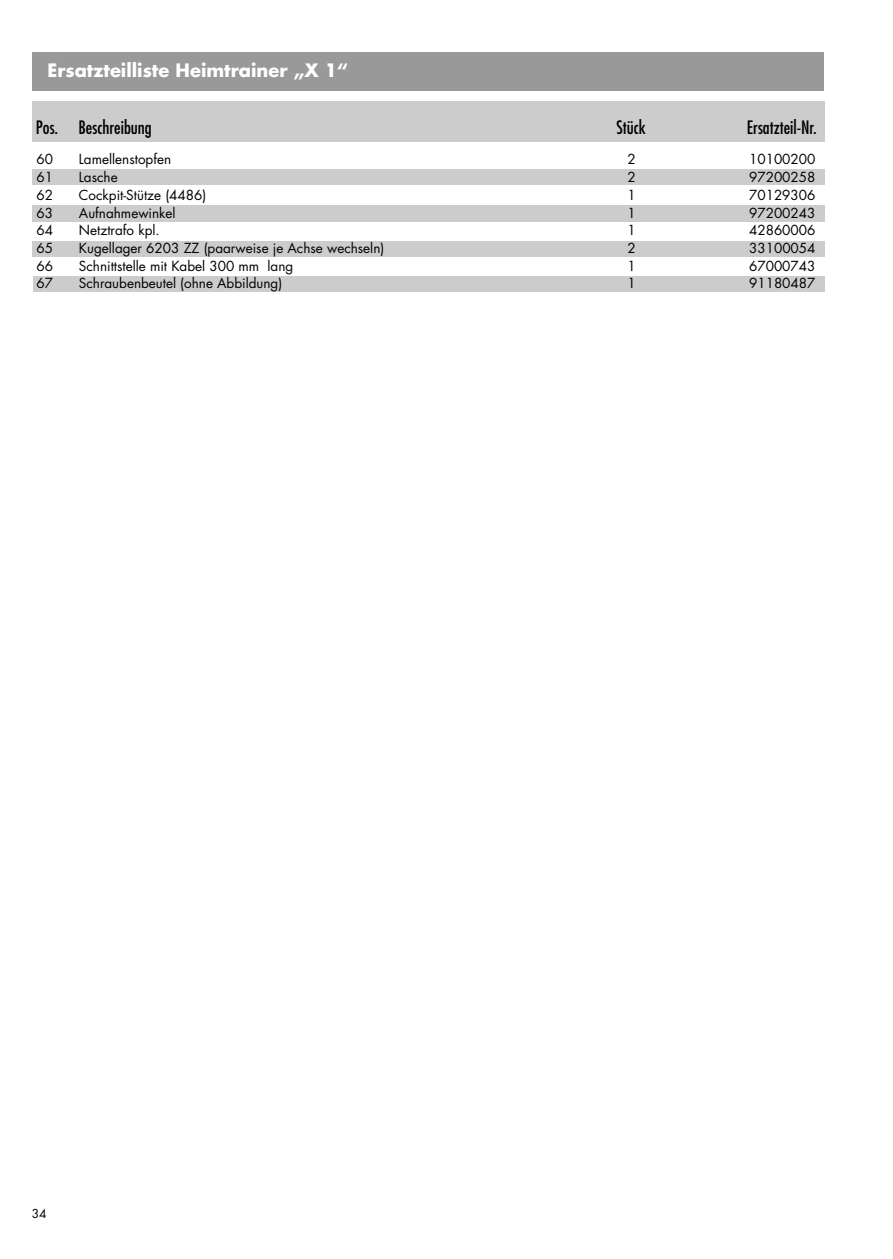
<style>
.page{position:relative;width:893px;height:1259px;background:#fff}
.page>*{position:absolute;margin:0;border:0;box-sizing:border-box;transform-origin:0 0}
.t1{font:condensed 18px "Futura";color:#000}
.t2{font:700 18px "Futura";color:#fff}
.t3{font:13.5px "Futura";color:#000}
.t4{font:12px "Futura";color:#000}
</style>
<div class="page">
<div style="left:33px;top:169px;width:792px;height:16px;background:#ccc"></div>
<div style="left:33px;top:205px;width:792px;height:17px;background:#ccc"></div>
<div style="left:33px;top:241px;width:792px;height:16px;background:#ccc"></div>
<div style="left:33px;top:276px;width:792px;height:16px;background:#ccc"></div>
<div style="left:33px;top:52px;width:791px;height:39px;background:#999"></div>
<div style="left:33px;top:101px;width:792px;height:41px;background:#ccc"></div>
<h1 class="t2" style="left:47px;top:62px;width:303px">Ersatzteilliste Heimtrainer „X 1“</h1>
<h1 class="t1" style="left:36px;top:119px;width:117px">Pos. Beschreibung</h1>
<h1 class="t1" style="left:616px;top:119px;width:31px">Stück</h1>
<h1 class="t1" style="left:747px;top:119px;width:71px">Ersatzteil-Nr.</h1>
<p class="t3" style="left:36px;top:153px;width:18px">60</p>
<p class="t3" style="left:79px;top:153px;width:94px">Lamellenstopfen</p>
<p class="t3" style="left:628px;top:153px;width:10px">2</p>
<p class="t3" style="left:749px;top:153px;width:68px">10100200</p>
<p class="t3" style="left:36px;top:171px;width:18px">61</p>
<p class="t3" style="left:79px;top:171px;width:40px">Lasche</p>
<p class="t3" style="left:628px;top:171px;width:10px">2</p>
<p class="t3" style="left:749px;top:171px;width:68px">97200258</p>
<p class="t3" style="left:36px;top:189px;width:18px">62</p>
<p class="t3" style="left:79px;top:189px;width:129px">Cockpit-Stütze (4486)</p>
<p class="t3" style="left:628px;top:189px;width:10px">1</p>
<p class="t3" style="left:749px;top:189px;width:68px">70129306</p>
<p class="t3" style="left:36px;top:206px;width:18px">63</p>
<p class="t3" style="left:79px;top:206px;width:98px">Aufnahmewinkel</p>
<p class="t3" style="left:628px;top:206px;width:10px">1</p>
<p class="t3" style="left:749px;top:206px;width:68px">97200243</p>
<p class="t3" style="left:36px;top:224px;width:18px">64</p>
<p class="t3" style="left:79px;top:224px;width:82px">Netztrafo kpl.</p>
<p class="t3" style="left:628px;top:224px;width:10px">1</p>
<p class="t3" style="left:749px;top:224px;width:68px">42860006</p>
<p class="t3" style="left:36px;top:242px;width:18px">65</p>
<p class="t3" style="left:79px;top:242px;width:307px">Kugellager 6203 ZZ (paarweise je Achse wechseln)</p>
<p class="t3" style="left:628px;top:242px;width:10px">2</p>
<p class="t3" style="left:749px;top:242px;width:68px">33100054</p>
<p class="t3" style="left:36px;top:259px;width:18px">66</p>
<p class="t3" style="left:79px;top:259px;width:216px">Schnittstelle mit Kabel 300 mm lang</p>
<p class="t3" style="left:628px;top:259px;width:10px">1</p>
<p class="t3" style="left:749px;top:259px;width:68px">67000743</p>
<p class="t3" style="left:36px;top:277px;width:18px">67</p>
<p class="t3" style="left:79px;top:277px;width:205px">Schraubenbeutel (ohne Abbildung)</p>
<p class="t3" style="left:628px;top:277px;width:10px">1</p>
<p class="t3" style="left:749px;top:277px;width:68px">91180487</p>
<p class="t4" style="left:32px;top:1208px;width:16px">34</p>
</div>
